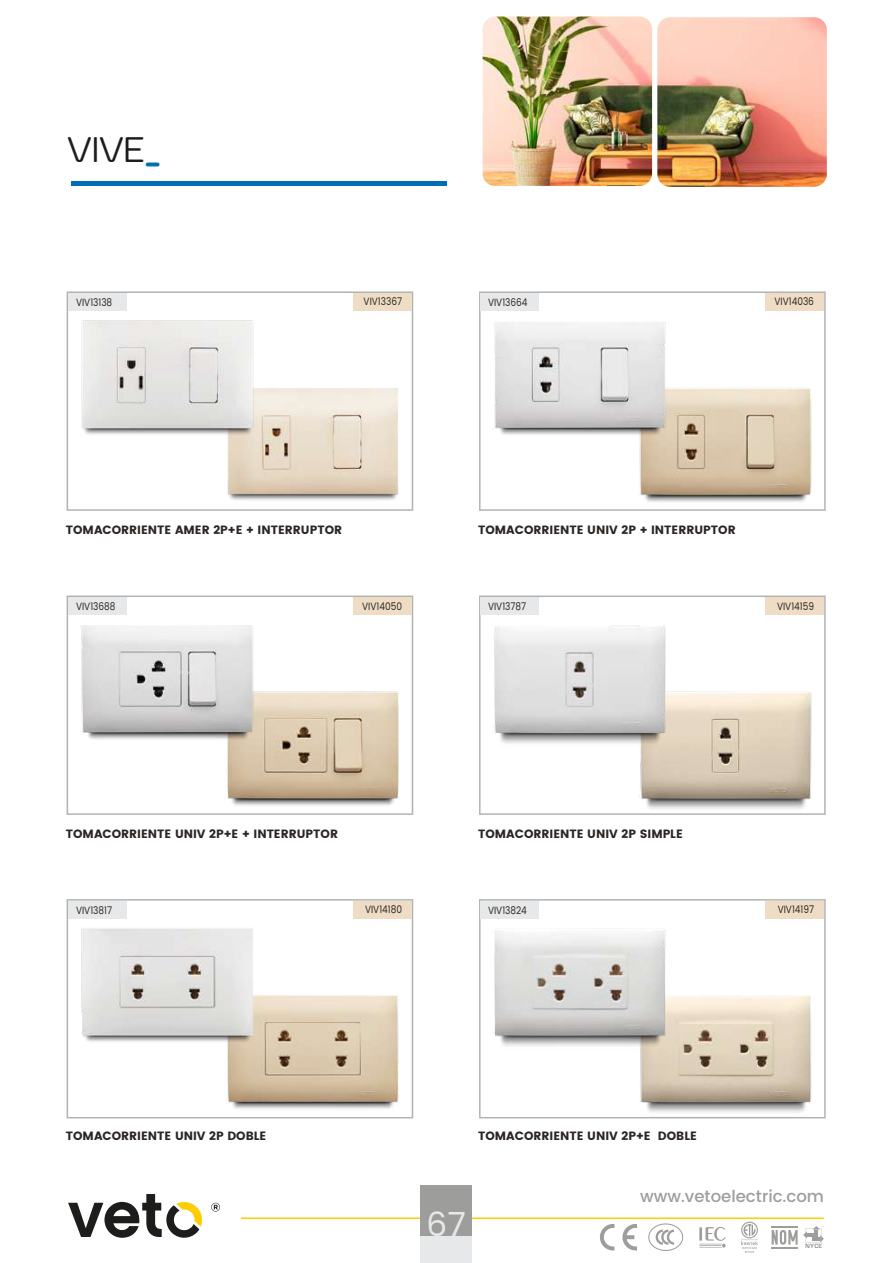
<style>
.page{position:relative;width:893px;height:1263px;background:#fff}
.page>*{position:absolute;margin:0;border:0;box-sizing:border-box;transform-origin:0 0}
.t1{font:35.4px "Byom";color:#1d1d1b}
.t2{font:33px "Poppins";color:#e7e8e9}
.t3{font:500 16.5px "Poppins";color:#9d9d9c}
.t4{font:700 12px "Poppins";color:#2b2624}
.t5{font:10.5px "Poppins";color:#2b2624;scale:.85 1}
.s1{font-weight:700;color:#006eb7}
</style>
<div class="page">
<img style="left:66px;top:900px;width:1px;height:164px">
<img style="left:66px;top:597px;width:1px;height:164px">
<img style="left:66px;top:293px;width:1px;height:164px">
<img style="left:483px;top:17px;width:344px;height:170px">
<div style="left:71px;top:181px;width:375px;height:5px;background:#006eb7"></div>
<hr style="left:241px;top:1217px;width:583px;height:2px;background:#ffcd00">
<svg style="left:622px;top:1224px;width:15px;height:26px"></svg>
<svg style="left:600px;top:1224px;width:14px;height:26px"></svg>
<svg style="left:648px;top:1223px;width:35px;height:28px"></svg>
<svg style="left:699px;top:1227px;width:27px;height:21px"></svg>
<svg style="left:772px;top:1226px;width:52px;height:22px"></svg>
<svg style="left:741px;top:1221px;width:17px;height:32px"></svg>
<div style="left:421px;top:1185px;width:51px;height:51px;background:#9d9d9c"></div>
<div style="left:421px;top:1236px;width:51px;height:27px;background:#e7e8e9"></div>
<svg style="left:479px;top:595px;width:347px;height:220px"></svg>
<svg style="left:67px;top:899px;width:346px;height:219px"></svg>
<svg style="left:479px;top:899px;width:347px;height:219px"></svg>
<div style="left:68px;top:900px;width:59px;height:18px;background:#e7e8e9"></div>
<div style="left:353px;top:900px;width:59px;height:18px;background:#eeddc4"></div>
<div style="left:480px;top:900px;width:59px;height:18px;background:#e7e8e9"></div>
<div style="left:765px;top:900px;width:59px;height:18px;background:#eeddc4"></div>
<svg style="left:67px;top:595px;width:346px;height:220px"></svg>
<div style="left:68px;top:597px;width:59px;height:18px;background:#e7e8e9"></div>
<div style="left:353px;top:597px;width:59px;height:18px;background:#eeddc4"></div>
<div style="left:480px;top:597px;width:59px;height:18px;background:#e7e8e9"></div>
<div style="left:765px;top:597px;width:59px;height:18px;background:#eeddc4"></div>
<svg style="left:67px;top:291px;width:346px;height:220px"></svg>
<svg style="left:479px;top:291px;width:347px;height:220px"></svg>
<div style="left:68px;top:293px;width:59px;height:18px;background:#e7e8e9"></div>
<div style="left:353px;top:293px;width:59px;height:18px;background:#eeddc4"></div>
<div style="left:480px;top:293px;width:59px;height:18px;background:#e7e8e9"></div>
<div style="left:765px;top:293px;width:59px;height:18px;background:#eeddc4"></div>
<svg style="left:68px;top:1194px;width:134px;height:44px"></svg>
<svg style="left:211px;top:1203px;width:9px;height:8px"></svg>
<h1 class="t1" style="left:68px;top:129px;width:94px">VIVE<span class="s1">_</span></h1>
<p class="t5" style="left:76px;top:295px;width:44px">VIV13138</p>
<p class="t5" style="left:364px;top:294px;width:47px">VIV13367</p>
<p class="t5" style="left:488px;top:295px;width:48px">VIV13664</p>
<p class="t5" style="left:774px;top:294px;width:48px">VIV14036</p>
<p class="t4" style="left:66px;top:523px;width:278px">TOMACORRIENTE AMER 2P+E + INTERRUPTOR</p>
<p class="t4" style="left:478px;top:523px;width:259px">TOMACORRIENTE UNIV 2P + INTERRUPTOR</p>
<p class="t5" style="left:76px;top:599px;width:48px">VIV13688</p>
<p class="t5" style="left:362px;top:598px;width:48px">VIV14050</p>
<p class="t5" style="left:488px;top:599px;width:46px">VIV13787</p>
<p class="t5" style="left:777px;top:598px;width:45px">VIV14159</p>
<p class="t4" style="left:66px;top:827px;width:274px">TOMACORRIENTE UNIV 2P+E + INTERRUPTOR</p>
<p class="t4" style="left:478px;top:827px;width:206px">TOMACORRIENTE UNIV 2P SIMPLE</p>
<p class="t5" style="left:76px;top:902px;width:44px">VIV13817</p>
<p class="t5" style="left:365px;top:902px;width:45px">VIV14180</p>
<p class="t5" style="left:488px;top:902px;width:47px">VIV13824</p>
<p class="t5" style="left:778px;top:902px;width:44px">VIV14197</p>
<p class="t4" style="left:66px;top:1129px;width:202px">TOMACORRIENTE UNIV 2P DOBLE</p>
<p class="t4" style="left:478px;top:1129px;width:220px">TOMACORRIENTE UNIV 2P+E DOBLE</p>
<h2 class="t2" style="left:426px;top:1201px;width:41px">67</h2>
<h3 class="t3" style="left:640px;top:1183px;width:185px">www.vetoelectric.com</h3>
</div>
